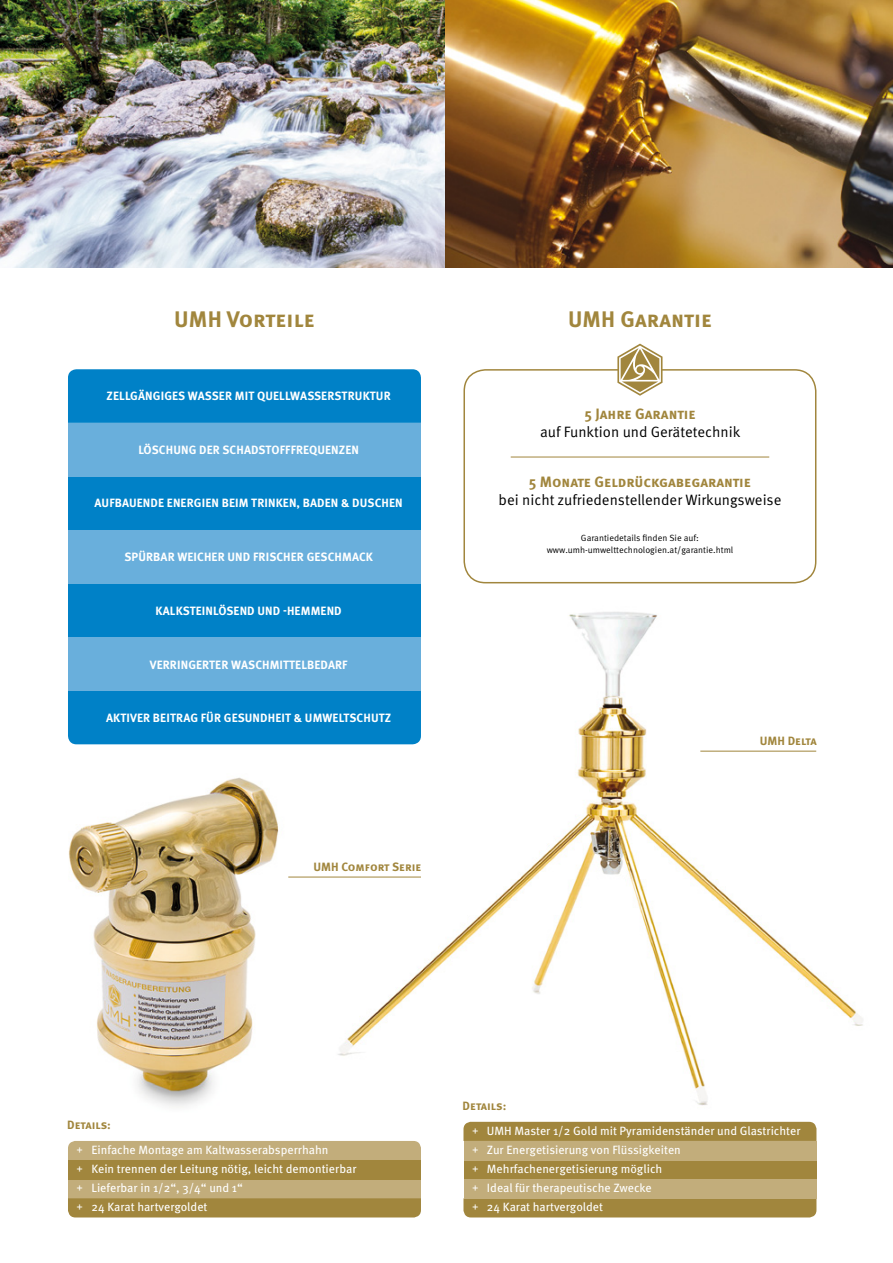
<style>
.page{position:relative;width:893px;height:1263px;background:#fff}
.page>*{position:absolute;margin:0;border:0;box-sizing:border-box;transform-origin:0 0}
.t1{font:700 22.5px "Meta Pro";letter-spacing:.005em;color:#a1863d}
.t2{font:15px "Meta Pro Norm";color:#000}
.t3{font:700 15px "Meta Pro";color:#a1863d}
.t4{font:12px/19px "Meta Pro";color:#fff}
.t5{font:700 12px "Meta Pro";letter-spacing:.01em;color:#fff}
.t6{font:700 12px "Meta Pro";color:#a1863d}
.t7{font:12px/19px "Meta Pro Norm";color:#fff;text-align:justify}
.t8{font:9px/12px "Meta Pro Norm";color:#000;text-align:center}
</style>
<div class="page">
<img style="left:68px;top:777px;width:228px;height:331px">
<img style="left:317px;top:612px;width:546px;height:519px">
<div style="left:463px;top:1122px;width:353px;height:19px;background:#a1863d"></div>
<div style="left:463px;top:1160px;width:353px;height:19px;background:#a1863d"></div>
<div style="left:463px;top:1198px;width:353px;height:19px;background:#a1863d"></div>
<div style="left:463px;top:1141px;width:353px;height:19px;background:#c2ad7b"></div>
<div style="left:463px;top:1179px;width:353px;height:19px;background:#c2ad7b"></div>
<img style="left:0;top:0;width:893px;height:268px">
<div style="left:68px;top:369px;width:353px;height:54px;background:#0081c7"></div>
<div style="left:68px;top:476px;width:353px;height:54px;background:#0081c7"></div>
<div style="left:68px;top:584px;width:353px;height:53px;background:#0081c7"></div>
<div style="left:68px;top:691px;width:353px;height:53px;background:#0081c7"></div>
<div style="left:68px;top:423px;width:353px;height:53px;background:#69afdc"></div>
<div style="left:68px;top:530px;width:353px;height:54px;background:#69afdc"></div>
<div style="left:68px;top:637px;width:353px;height:54px;background:#69afdc"></div>
<hr style="left:700px;top:751px;width:116px;height:1px;background:#a1863d">
<hr style="left:511px;top:457px;width:258px;height:1px;background:#a1863d">
<div style="left:463px;top:369px;width:353px;height:214px;border:2px solid #a1863d;border-radius:21px"></div>
<svg style="left:617px;top:344px;width:45px;height:52px"></svg>
<hr style="left:288px;top:877px;width:133px;height:1px;background:#a1863d">
<div style="left:68px;top:1141px;width:353px;height:19px;background:#c2ad7b"></div>
<div style="left:68px;top:1179px;width:353px;height:19px;background:#c2ad7b"></div>
<div style="left:68px;top:1160px;width:353px;height:19px;background:#a1863d"></div>
<div style="left:68px;top:1198px;width:353px;height:19px;background:#a1863d"></div>
<h1 class="t1" style="left:174px;top:301px;width:142px">UMH VORTEILE</h1>
<h1 class="t1" style="left:568px;top:301px;width:145px">UMH GARANTIE</h1>
<p class="t5" style="left:107px;top:386px;width:14px">ZELLG</p>
<p class="t5" style="left:138px;top:386px;width:15px">ÄNGIGES</p>
<p class="t5" style="left:188px;top:386px;width:18px">WASSER</p>
<p class="t5" style="left:235px;top:386px;width:8px">MIT</p>
<p class="t5" style="left:257px;top:386px;width:17px">QUELLWASSERSTRU</p>
<p class="t5" style="left:363px;top:386px;width:16px">KTUR</p>
<p class="t5" style="left:138px;top:440px;width:14px">LÖSCHUNG</p>
<p class="t5" style="left:199px;top:440px;width:8px">DER</p>
<p class="t5" style="left:222px;top:440px;width:15px">SCHADSTOFFFREQUENZEN</p>
<p class="t5" style="left:95px;top:494px;width:36px">AUFBAUENDE</p>
<p class="t5" style="left:167px;top:494px;width:14px">ENERGIEN</p>
<p class="t5" style="left:222px;top:494px;width:15px">BEIM</p>
<p class="t5" style="left:251px;top:494px;width:60px">TRIN KEN, BADEN</p>
<p class="t5" style="left:341px;top:494px;width:27px">&amp; DUSCHEN</p>
<p class="t5" style="left:124px;top:547px;width:61px">SPÜRBAR WEICHER</p>
<p class="t5" style="left:228px;top:547px;width:9px">UND</p>
<p class="t5" style="left:253px;top:547px;width:8px">FRISCHER</p>
<p class="t5" style="left:307px;top:547px;width:16px">GESCHMAC</p>
<p class="t5" style="left:366px;top:547px;width:8px">K</p>
<p class="t5" style="left:156px;top:601px;width:35px">KAL KSTEINLÖSEND</p>
<p class="t5" style="left:258px;top:601px;width:9px">UND</p>
<p class="t5" style="left:283px;top:601px;width:13px">-HEMMEND</p>
<p class="t5" style="left:150px;top:655px;width:15px">VERRINGERTER</p>
<p class="t5" style="left:231px;top:655px;width:18px">WASCHMITTEL</p>
<p class="t5" style="left:307px;top:655px;width:15px">BEDARF</p>
<p class="t5" style="left:106px;top:709px;width:287px">AKTIVER BEITRAG FÜR GESUNDHEIT &amp; UMWELTSCHUTZ</p>
<p class="t6" style="left:313px;top:858px;width:109px">UMH COMFORT SERIE</p>
<p class="t3" style="left:584px;top:402px;width:113px">5 JAHRE GARANTIE</p>
<p class="t2" style="left:540px;top:420px;width:202px">auf Funktion und Gerätetechnik</p>
<p class="t3" style="left:529px;top:470px;width:224px">5 MONATE GELDRÜCKGABEGARANTIE</p>
<p class="t2" style="left:499px;top:488px;width:284px">bei nicht zufriedenstellender Wirkungsweise</p>
<p class="t8" style="left:547px;top:532px;width:188px">Garantiedetails finden Sie auf: www.umh-umwelttechnologien.at/garantie.html</p>
<p class="t6" style="left:760px;top:732px;width:58px">UMH DELTA</p>
<p class="t6" style="left:67px;top:1115px;width:45px">DETAILS:</p>
<p class="t7" style="left:76px;top:1138px;width:8px">+ + + +</p>
<p class="t4" style="left:91px;top:1139px;width:267px">Einfache Montage am Kaltwasserabsperrhahn<br>Kein trennen der Leitung nötig, leicht demontierbar Lieferbar in 1/2“, 3/4“ und 1“<br>24 Karat hartvergoldet</p>
<p class="t6" style="left:463px;top:1096px;width:45px">DETAILS:</p>
<p class="t7" style="left:472px;top:1119px;width:8px">+ + + + +</p>
<p class="t4" style="left:487px;top:1120px;width:315px">UMH Master 1/2 Gold mit Pyramidenständer und Glastrichter Zur Energetisierung von Flüssigkeiten Mehrfachenergetisierung möglich<br>Ideal für therapeutische Zwecke<br>24 Karat hartvergoldet</p>
</div>
